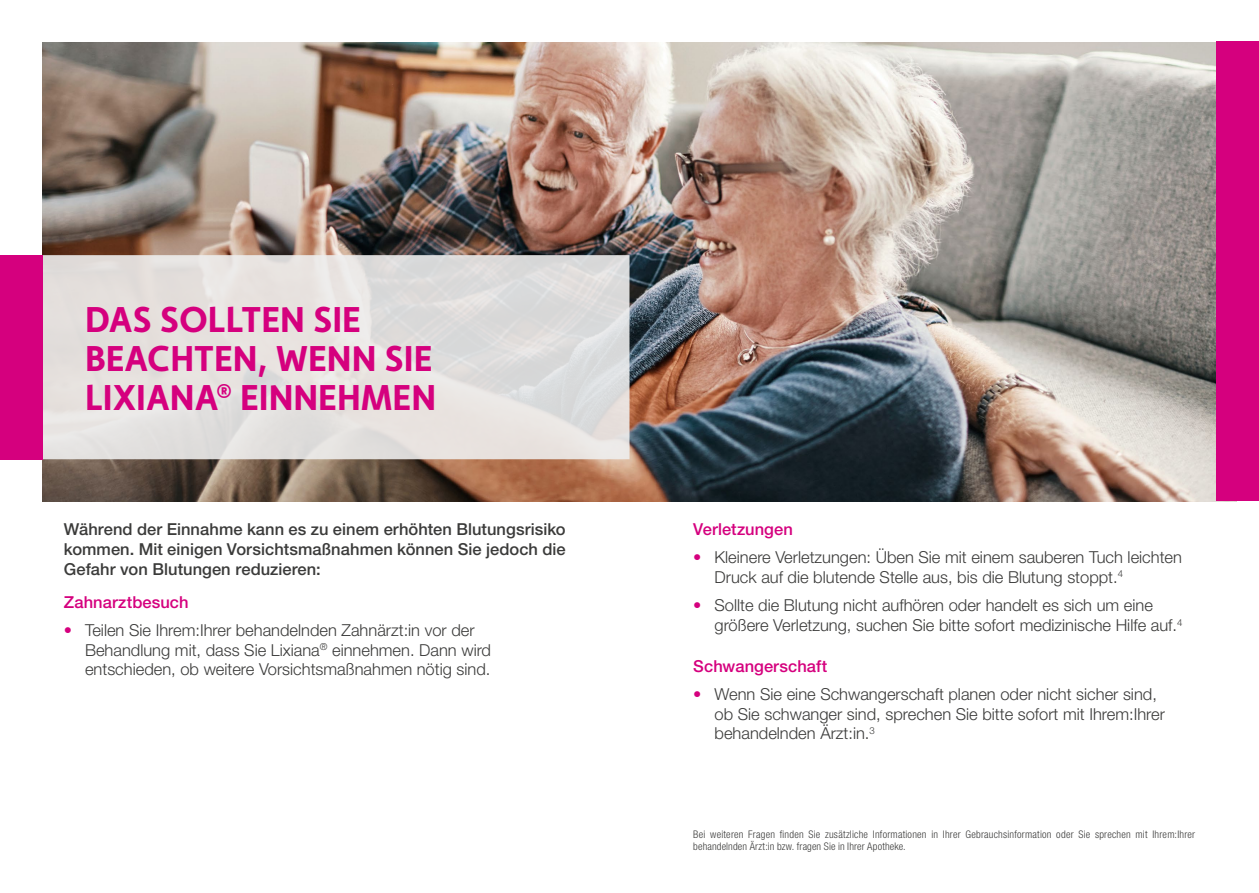
<style>
.page{position:relative;width:1259px;height:893px;background:#fff}
.page>*{position:absolute;margin:0;border:0;box-sizing:border-box;transform-origin:0 0}
.t1{font:700 36px/39px "Faricy New";color:#d5007e}
.t2{font:300 16.5px/19.8px "Helvetica Neue LT Std";color:#3b3b3a}
.t3{font:500 16.5px/20.2px "Helvetica Neue LT Std";letter-spacing:.005em;color:#3b3b3a;text-align:justify}
.t4{font:500 16.5px "Helvetica Neue LT Std";letter-spacing:.005em;color:#d5007e}
.t5{font:300 condensed 10.5px/12px "Helvetica Neue LT Std";letter-spacing:.02em;color:#3b3b3a}
.s1{font-weight:500;color:#d5007e}
</style>
<div class="page">
<img style="left:43px;top:43px;width:1193px;height:459px">
<svg style="left:43px;top:255px;width:586px;height:204px;background:#e2dfde"></svg>
<div style="left:0;top:255px;width:43px;height:204px;background:#d5007e"></div>
<div style="left:1216px;top:41px;width:43px;height:460px;background:#d5007e"></div>
<h1 class="t1" style="left:85px;top:299px;width:353px">DAS SOLLTEN SIE<br>BEACHTEN, WENN SIE<br>LIXIANA<sup>®</sup> EINNEHMEN</h1>
<p class="t3" style="left:64px;top:519px;width:503px">Während der Einnahme kann es zu einem erhöhten Blutungsrisiko kommen. Mit einigen Vorsichtsmaßnahmen können Sie jedoch die Gefahr von Blutungen reduzieren:</p>
<p class="t4" style="left:64px;top:592px;width:126px">Zahnarztbesuch</p>
<p class="t2" style="left:85px;top:620px;width:407px;text-indent:-21px"><span class="s1">•</span> Teilen Sie Ihrem:Ihrer behandelnden Zahnärzt:in vor der<br>Behandlung mit, dass Sie Lixiana<sup>®</sup> einnehmen. Dann wird entschieden, ob weitere Vorsichtsmaßnahmen nötig sind.</p>
<p class="t4" style="left:693px;top:519px;width:101px">Verletzungen</p>
<p class="t2" style="left:714px;top:547px;width:469px;text-indent:-21px"><span class="s1">•</span> Kleinere Verletzungen: Üben Sie mit einem sauberen Tuch leichten<br>Druck auf die blutende Stelle aus, bis die Blutung stoppt.<sup>4</sup></p>
<p class="t2" style="left:714px;top:595px;width:469px;text-indent:-21px"><span class="s1">•</span> Sollte die Blutung nicht aufhören oder handelt es sich um eine größere Verletzung, suchen Sie bitte sofort medizinische Hilfe auf.<sup>4</sup></p>
<p class="t4" style="left:693px;top:656px;width:135px">Schwangerschaft</p>
<p class="t2" style="left:714px;top:684px;width:452px;text-indent:-21px"><span class="s1">•</span> Wenn Sie eine Schwangerschaft planen oder nicht sicher sind, ob Sie schwanger sind, sprechen Sie bitte sofort mit Ihrem:Ihrer behandelnden Ärzt:in.<sup>3</sup></p>
<p class="t5" style="left:693px;top:829px;width:503px">Bei weiteren Fragen finden Sie zusätzliche Informationen in Ihrer Gebrauchsinformation oder Sie sprechen mit Ihrem:Ihrer behandelnden Ärzt:in bzw. fragen Sie in Ihrer Apotheke.</p>
</div>
